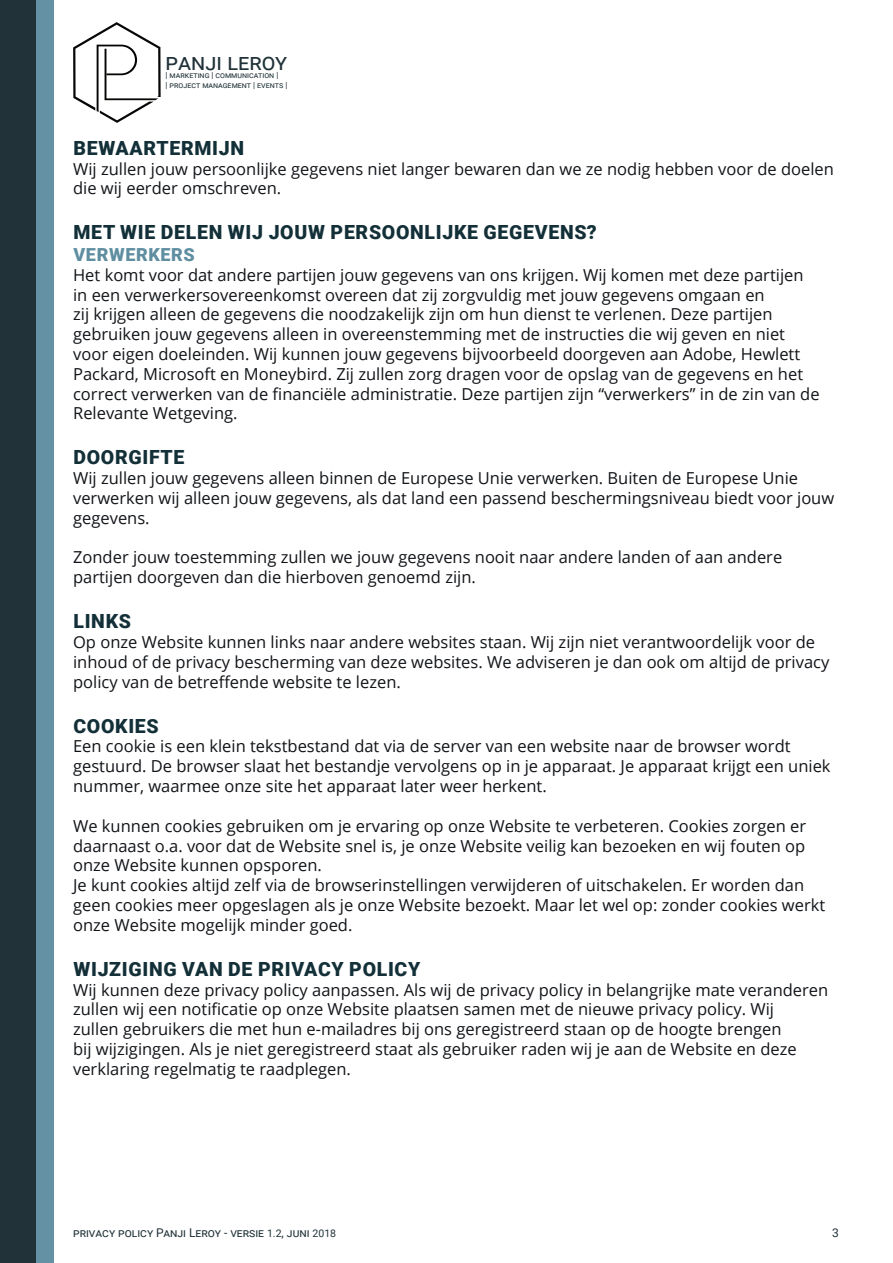
<style>
.page{position:relative;width:893px;height:1263px;background:#fff}
.page>*{position:absolute;margin:0;border:0;box-sizing:border-box;transform-origin:0 0}
.t1{font:23.1px "Roboto";color:#203238}
.t2{font:900 19.5px "Roboto";letter-spacing:.035em;color:#133038}
.t3{font:900 18px "Roboto";letter-spacing:.035em;color:#5f8ea1}
.t4{font:16.5px/19.8px "Open Sans";color:#111418}
.t5{font:12px "Roboto";color:#203238}
.t6{font:8.25px/9.9px "Roboto";color:#203238}
.s1{font-size:10.5px}
</style>
<div class="page">
<img style="left:0;top:0;width:54px;height:1263px">
<svg style="left:73px;top:22px;width:88px;height:101px"></svg>
<h1 class="t1" style="left:166px;top:45px;width:123px">panji leroy</h1>
<p class="t6" style="left:166px;top:70px;width:123px">| marketing | communication |<br>| project management | events |</p>
<p class="t2" style="left:73px;top:134px;width:172px">BEWAARTERMIJN</p>
<p class="t4" style="left:73px;top:158px;width:762px">Wij zullen jouw persoonlijke gegevens niet langer bewaren dan we ze nodig hebben voor de doelen die wij eerder omschreven.</p>
<p class="t2" style="left:73px;top:219px;width:525px">MET WIE DELEN WIJ JOUW PERSOONLIJKE GEGEVENS?</p>
<p class="t3" style="left:73px;top:242px;width:123px">VERWERKERS</p>
<p class="t4" style="left:73px;top:264px;width:748px">Het komt voor dat andere partijen jouw gegevens van ons krijgen. Wij komen met deze partijen in een verwerkersovereenkomst overeen dat zij zorgvuldig met jouw gegevens omgaan en<br>zij krijgen alleen de gegevens die noodzakelijk zijn om hun dienst te verlenen. Deze partijen gebruiken jouw gegevens alleen in overeenstemming met de instructies die wij geven en niet voor eigen doeleinden. Wij kunnen jouw gegevens bijvoorbeeld doorgeven aan Adobe, Hewlett Packard, Microsoft en Moneybird. Zij zullen zorg dragen voor de opslag van de gegevens en het correct verwerken van de financiële administratie. Deze partijen zijn “verwerkers” in de zin van de Relevante Wetgeving.</p>
<p class="t2" style="left:73px;top:444px;width:112px">DOORGIFTE</p>
<p class="t4" style="left:73px;top:468px;width:763px">Wij zullen jouw gegevens alleen binnen de Europese Unie verwerken. Buiten de Europese Unie verwerken wij alleen jouw gegevens, als dat land een passend beschermingsniveau biedt voor jouw gegevens.</p>
<p class="t4" style="left:73px;top:547px;width:711px">Zonder jouw toestemming zullen we jouw gegevens nooit naar andere landen of aan andere partijen doorgeven dan die hierboven genoemd zijn.</p>
<p class="t2" style="left:73px;top:608px;width:59px">LINKS</p>
<p class="t4" style="left:73px;top:632px;width:758px">Op onze Website kunnen links naar andere websites staan. Wij zijn niet verantwoordelijk voor de inhoud of de privacy bescherming van deze websites. We adviseren je dan ook om altijd de privacy policy van de betreffende website te lezen.</p>
<p class="t2" style="left:73px;top:712px;width:87px">COOKIES</p>
<p class="t4" style="left:73px;top:736px;width:759px">Een cookie is een klein tekstbestand dat via de server van een website naar de browser wordt gestuurd. De browser slaat het bestandje vervolgens op in je apparaat. Je apparaat krijgt een uniek nummer, waarmee onze site het apparaat later weer herkent.</p>
<p class="t4" style="left:73px;top:815px;width:734px;text-align:justify">We kunnen cookies gebruiken om je ervaring op onze Website te verbeteren. Cookies zorgen er daarnaast o.a. voor dat de Website snel is, je onze Website veilig kan bezoeken en wij fouten op onze Website kunnen opsporen.</p>
<p class="t4" style="left:73px;top:875px;width:754px">Je kunt cookies altijd zelf via de browserinstellingen verwijderen of uitschakelen. Er worden dan geen cookies meer opgeslagen als je onze Website bezoekt. Maar let wel op: zonder cookies werkt onze Website mogelijk minder goed.</p>
<p class="t2" style="left:73px;top:955px;width:348px">WIJZIGING VAN DE PRIVACY POLICY</p>
<p class="t4" style="left:73px;top:979px;width:757px">Wij kunnen deze privacy policy aanpassen. Als wij de privacy policy in belangrijke mate veranderen zullen wij een notificatie op onze Website plaatsen samen met de nieuwe privacy policy. Wij<br>zullen gebruikers die met hun e-mailadres bij ons geregistreerd staan op de hoogte brengen<br>bij wijzigingen. Als je niet geregistreerd staat als gebruiker raden wij je aan de Website en deze verklaring regelmatig te raadplegen.</p>
<p class="t5" style="left:73px;top:1224px;width:265px">privacy policy Panji Leroy - versie <span class="s1">1.2</span>, juni <span class="s1">2018</span></p>
<p class="t5" style="left:832px;top:1224px;width:8px">3</p>
</div>
